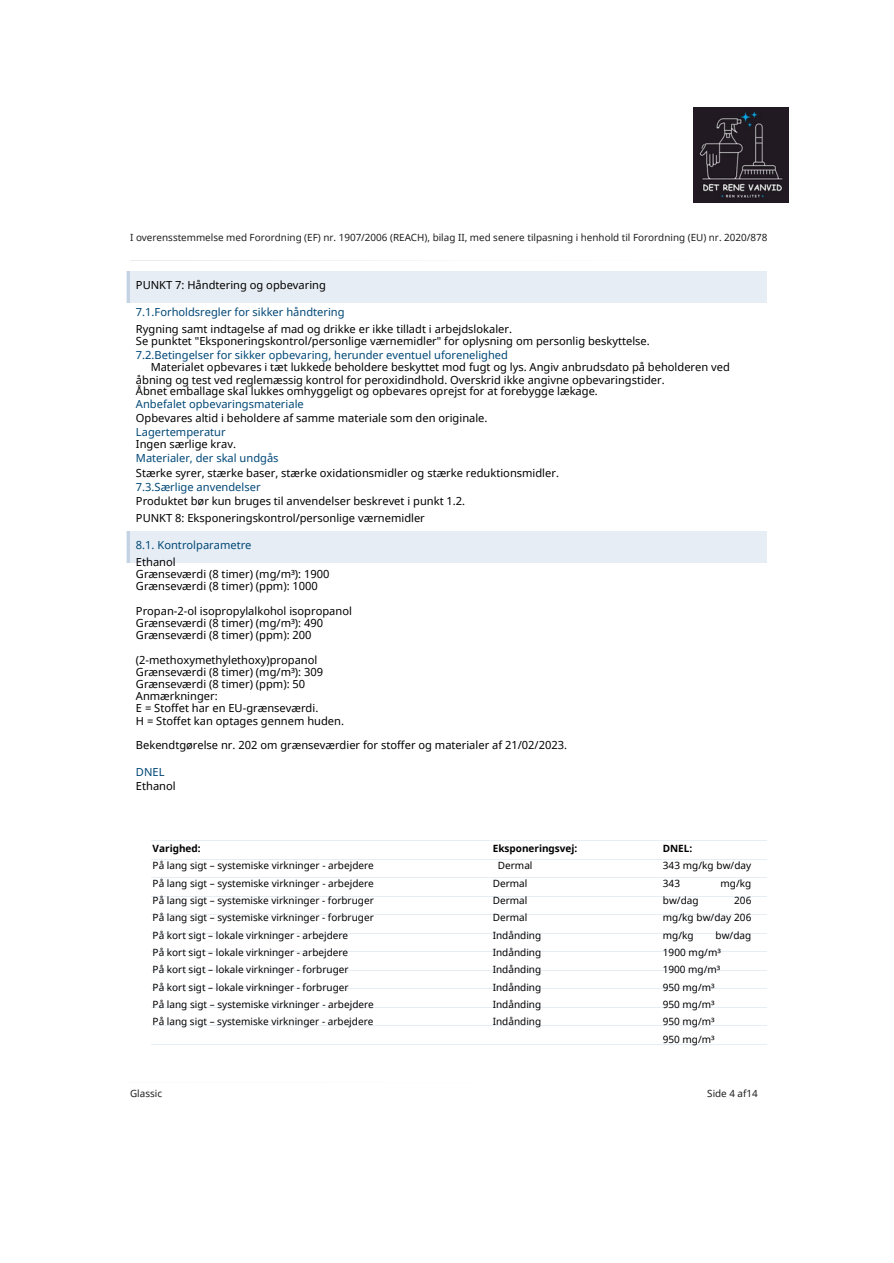
<style>
.page{position:relative;width:894px;height:1263px;background:#fff}
.page>*{position:absolute;margin:0;border:0;box-sizing:border-box;transform-origin:0 0}
.t1{font:11.1px "Noto Sans";color:#000}
.t2{font:11.1px "Noto Sans";color:#004877}
.t3{font:10.05px/17.4px "Noto Sans";color:#000;text-align:justify}
.t4{font:700 10.05px/17.4px "Noto Sans";color:#000}
.t5{font:9.9px "Noto Sans";color:#1e1e1e}
.s1{font-weight:400}
</style>
<div class="page">
<div style="left:137px;top:531px;width:630px;height:32px;background:#e7edf4"></div>
<svg style="left:126px;top:531px;width:11px;height:32px"></svg>
<div style="left:137px;top:271px;width:630px;height:32px;background:#e7edf4"></div>
<svg style="left:126px;top:271px;width:11px;height:32px"></svg>
<svg style="left:151px;top:840px;width:331px;height:1px"></svg>
<svg style="left:482px;top:840px;width:170px;height:1px"></svg>
<svg style="left:652px;top:840px;width:115px;height:1px"></svg>
<svg style="left:151px;top:859px;width:331px;height:1px"></svg>
<svg style="left:482px;top:859px;width:170px;height:1px"></svg>
<svg style="left:652px;top:859px;width:115px;height:1px"></svg>
<svg style="left:151px;top:877px;width:331px;height:1px"></svg>
<svg style="left:482px;top:877px;width:170px;height:1px"></svg>
<svg style="left:652px;top:877px;width:115px;height:1px"></svg>
<svg style="left:151px;top:896px;width:331px;height:1px"></svg>
<svg style="left:482px;top:896px;width:170px;height:1px"></svg>
<svg style="left:652px;top:896px;width:115px;height:1px"></svg>
<svg style="left:151px;top:914px;width:331px;height:1px"></svg>
<svg style="left:482px;top:914px;width:170px;height:1px"></svg>
<svg style="left:652px;top:914px;width:115px;height:1px"></svg>
<svg style="left:151px;top:933px;width:331px;height:1px"></svg>
<svg style="left:482px;top:933px;width:170px;height:1px"></svg>
<svg style="left:652px;top:933px;width:115px;height:1px"></svg>
<svg style="left:151px;top:951px;width:331px;height:1px"></svg>
<svg style="left:482px;top:951px;width:170px;height:1px"></svg>
<svg style="left:652px;top:951px;width:115px;height:1px"></svg>
<svg style="left:151px;top:970px;width:331px;height:1px"></svg>
<svg style="left:482px;top:970px;width:170px;height:1px"></svg>
<svg style="left:652px;top:970px;width:115px;height:1px"></svg>
<svg style="left:151px;top:988px;width:331px;height:1px"></svg>
<svg style="left:482px;top:988px;width:170px;height:1px"></svg>
<svg style="left:652px;top:988px;width:115px;height:1px"></svg>
<svg style="left:151px;top:1007px;width:331px;height:1px"></svg>
<svg style="left:482px;top:1007px;width:170px;height:1px"></svg>
<svg style="left:652px;top:1007px;width:115px;height:1px"></svg>
<svg style="left:151px;top:1025px;width:331px;height:1px"></svg>
<svg style="left:482px;top:1025px;width:170px;height:1px"></svg>
<svg style="left:652px;top:1025px;width:115px;height:1px"></svg>
<svg style="left:151px;top:1044px;width:331px;height:1px"></svg>
<svg style="left:482px;top:1044px;width:170px;height:1px"></svg>
<svg style="left:652px;top:1044px;width:115px;height:1px"></svg>
<img style="left:693px;top:108px;width:95px;height:94px">
<p class="t5" style="left:130px;top:230px;width:638px">I overensstemmelse med Forordning (EF) nr. 1907/2006 (REACH), bilag II, med senere tilpasning i henhold til Forordning (EU) nr. 2020/878</p>
<p class="t1" style="left:136px;top:277px;width:191px">PUNKT 7: Håndtering og opbevaring</p>
<p class="t2" style="left:136px;top:305px;width:210px">7.1.Forholdsregler for sikker håndtering</p>
<p class="t1" style="left:136px;top:321px;width:377px">Rygning samt indtagelse af mad og drikke er ikke tilladt i arbejdslokaler.</p>
<p class="t1" style="left:136px;top:333px;width:515px">Se punktet "Eksponeringskontrol/personlige værnemidler" for oplysning om personlig beskyttelse.</p>
<p class="t2" style="left:136px;top:347px;width:373px">7.2.Betingelser for sikker opbevaring, herunder eventuel uforenelighed</p>
<p class="t1" style="left:151px;top:359px;width:580px">Materialet opbevares i tæt lukkede beholdere beskyttet mod fugt og lys. Angiv anbrudsdato på beholderen ved</p>
<p class="t1" style="left:136px;top:372px;width:530px">åbning og test ved reglemæssig kontrol for peroxidindhold. Overskrid ikke angivne opbevaringstider.</p>
<p class="t1" style="left:136px;top:383px;width:463px">Åbnet emballage skal lukkes omhyggeligt og opbevares oprejst for at forebygge lækage.</p>
<p class="t2" style="left:136px;top:396px;width:169px">Anbefalet opbevaringsmateriale</p>
<p class="t1" style="left:136px;top:410px;width:353px">Opbevares altid i beholdere af samme materiale som den originale.</p>
<p class="t2" style="left:136px;top:424px;width:91px">Lagertemperatur</p>
<p class="t1" style="left:136px;top:436px;width:101px">Ingen særlige krav.</p>
<p class="t2" style="left:136px;top:451px;width:144px">Materialer, der skal undgås</p>
<p class="t1" style="left:136px;top:465px;width:424px">Stærke syrer, stærke baser, stærke oxidationsmidler og stærke reduktionsmidler.</p>
<p class="t2" style="left:136px;top:479px;width:126px">7.3.Særlige anvendelser</p>
<p class="t1" style="left:136px;top:493px;width:331px">Produktet bør kun bruges til anvendelser beskrevet i punkt 1.2.</p>
<p class="t1" style="left:136px;top:510px;width:290px">PUNKT 8: Eksponeringskontrol/personlige værnemidler</p>
<p class="t2" style="left:136px;top:537px;width:117px">8.1. Kontrolparametre</p>
<p class="t1" style="left:136px;top:554px;width:41px">Ethanol</p>
<p class="t1" style="left:136px;top:566px;width:195px">Grænseværdi (8 timer) (mg/m³): 1900</p>
<p class="t1" style="left:136px;top:578px;width:183px">Grænseværdi (8 timer) (ppm): 1000</p>
<p class="t1" style="left:136px;top:603px;width:217px">Propan-2-ol isopropylalkohol isopropanol</p>
<p class="t1" style="left:136px;top:615px;width:189px">Grænseværdi (8 timer) (mg/m³): 490</p>
<p class="t1" style="left:136px;top:627px;width:177px">Grænseværdi (8 timer) (ppm): 200</p>
<p class="t1" style="left:136px;top:652px;width:183px">(2-methoxymethylethoxy)propanol</p>
<p class="t1" style="left:136px;top:664px;width:189px">Grænseværdi (8 timer) (mg/m³): 309</p>
<p class="t1" style="left:136px;top:676px;width:171px">Grænseværdi (8 timer) (ppm): 50</p>
<p class="t1" style="left:136px;top:688px;width:83px">Anmærkninger:</p>
<p class="t1" style="left:136px;top:701px;width:184px">E = Stoffet har en EU-grænseværdi.</p>
<p class="t1" style="left:136px;top:713px;width:209px">H = Stoffet kan optages gennem huden.</p>
<p class="t1" style="left:136px;top:737px;width:432px">Bekendtgørelse nr. 202 om grænseværdier for stoffer og materialer af 21/02/2023.</p>
<p class="t2" style="left:136px;top:764px;width:30px">DNEL</p>
<p class="t1" style="left:136px;top:778px;width:41px">Ethanol</p>
<p class="t4" style="left:153px;top:839px;width:50px">Varighed:</p>
<p class="t3" style="left:153px;top:856px;width:223px">På lang sigt – systemiske virkninger - arbejdere På lang sigt – systemiske virkninger - arbejdere På lang sigt – systemiske virkninger - forbruger På lang sigt – systemiske virkninger - forbruger På kort sigt – lokale virkninger - arbejdere</p>
<p class="t3" style="left:153px;top:943px;width:197px">På kort sigt – lokale virkninger - arbejdere</p>
<p class="t3" style="left:153px;top:961px;width:197px">På kort sigt – lokale virkninger - forbruger</p>
<p class="t3" style="left:153px;top:978px;width:197px">På kort sigt – lokale virkninger - forbruger</p>
<p class="t3" style="left:153px;top:995px;width:223px">På lang sigt – systemiske virkninger - arbejdere<br>På lang sigt – systemiske virkninger - arbejdere</p>
<p class="t4" style="left:498px;top:839px;width:81px;text-indent:-5px">Eksponeringsvej:<br><span class="s1">Dermal</span></p>
<p class="t3" style="left:492px;top:874px;width:36px">Dermal</p>
<p class="t3" style="left:492px;top:891px;width:36px">Dermal</p>
<p class="t3" style="left:492px;top:909px;width:36px">Dermal</p>
<p class="t3" style="left:492px;top:926px;width:50px">Indånding Indånding Indånding Indånding Indånding Indånding</p>
<p class="t4" style="left:662px;top:839px;width:31px">DNEL:</p>
<p class="t3" style="left:662px;top:856px;width:90px">343 mg/kg bw/day<br>343</p>
<p class="t3" style="left:720px;top:874px;width:32px">mg/kg</p>
<p class="t3" style="left:662px;top:891px;width:37px">bw/dag</p>
<p class="t3" style="left:662px;top:891px;width:90px;text-indent:71px">206 mg/kg bw/day 206 mg/kg</p>
<p class="t3" style="left:662px;top:926px;width:90px;text-indent:53px">bw/dag<br>1900 mg/m³</p>
<p class="t3" style="left:662px;top:961px;width:59px">1900 mg/m³</p>
<p class="t3" style="left:662px;top:978px;width:53px">950 mg/m³</p>
<p class="t3" style="left:662px;top:995px;width:53px">950 mg/m³</p>
<p class="t3" style="left:662px;top:1013px;width:53px">950 mg/m³</p>
<p class="t3" style="left:662px;top:1030px;width:53px">950 mg/m³</p>
<p class="t5" style="left:130px;top:1087px;width:33px">Glassic</p>
<p class="t5" style="left:707px;top:1086px;width:52px">Side 4 af14</p>
</div>
